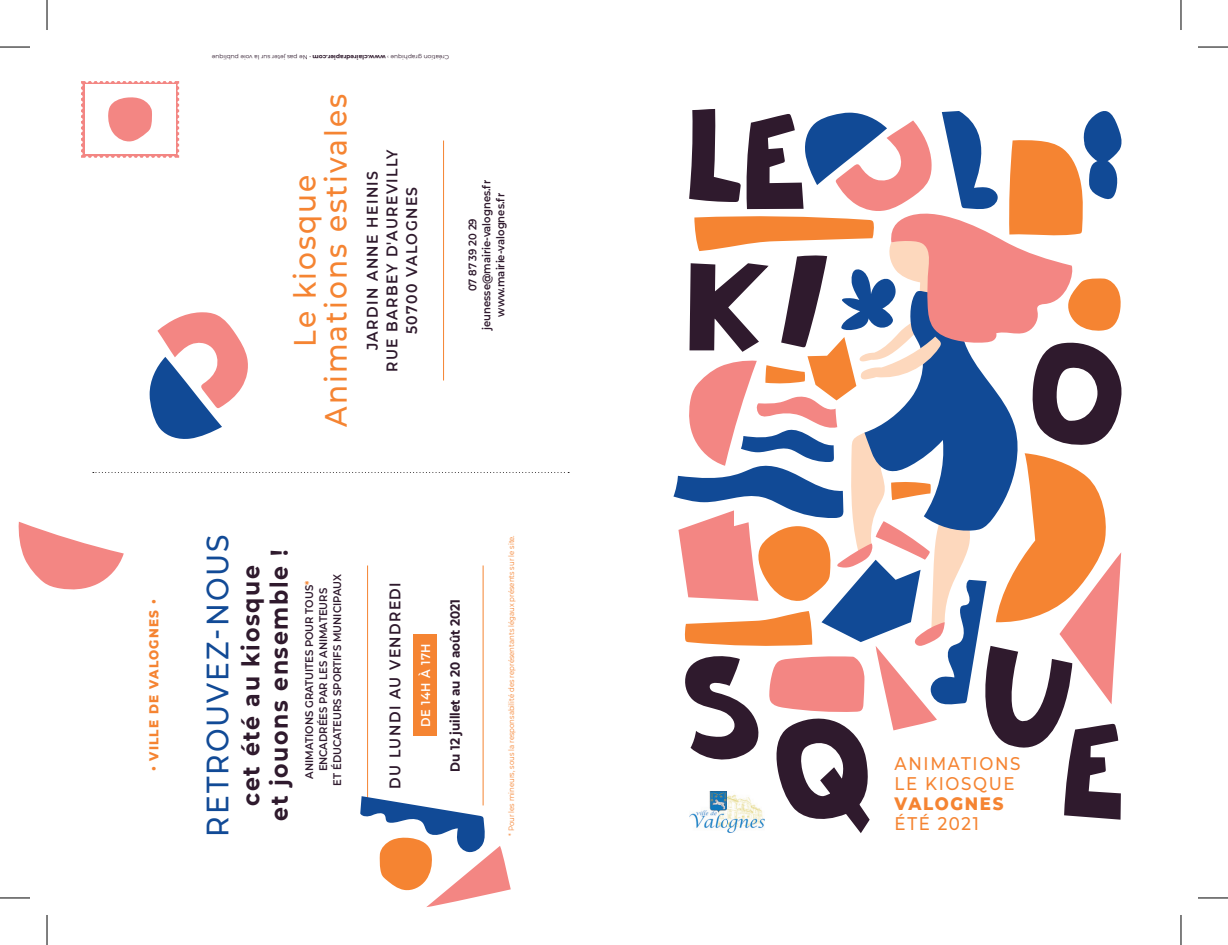
<style>
.page{position:relative;width:1228px;height:945px;background:#fff}
.page>*{position:absolute;margin:0;border:0;box-sizing:border-box;transform-origin:0 0}
.t1{font:500 30.8px/31px "Montserrat";letter-spacing:.075em;color:#f58432;text-align:center;scale:.91 1}
.t2{font:500 30.8px "Montserrat";letter-spacing:.075em;color:#114a96;scale:.91 1}
.t3{font:700 24.2px/28.2px "Montserrat";letter-spacing:.075em;color:#2f1a2d;text-align:center;scale:.91 1}
.t4{font:500 18.2px/20px "Montserrat";letter-spacing:.1em;color:#f58432;scale:.91 1}
.t5{font:800 18.2px "Montserrat";letter-spacing:.1em;color:#f58432;scale:.91 1}
.t6{font:600 15.4px/19.6px "Montserrat";letter-spacing:.1em;color:#2f1a2d;text-align:center;scale:.91 1}
.t7{font:700 13.2px "Montserrat";color:#2f1a2d;scale:.91 1}
.t8{font:800 13.2px "Montserrat";letter-spacing:.1em;color:#f58432;scale:.91 1}
.t9{font:600 12.6px "Montserrat";letter-spacing:.05em;color:#fff;scale:.91 1}
.t10{font:600 11px/14px "Montserrat";color:#2f1a2d;text-align:center;scale:.91 1}
.t11{font:7.6px "Montserrat";color:#f58432;scale:.91 1}
.t12{font:6px "Montserrat";color:#2f1a2d}
.s1{font-weight:700}
.s2{color:#f58432}
</style>
<div class="page">
<svg style="left:673px;top:109px;width:449px;height:724px"></svg>
<svg style="left:93px;top:472px;width:476px;height:1px"></svg>
<hr style="left:483px;top:565px;width:1px;height:240px;background:#f58432">
<div style="left:414px;top:634px;width:23px;height:102px;background:#f58432"></div>
<hr style="left:367px;top:565px;width:1px;height:240px;background:#f58432">
<svg style="left:19px;top:521px;width:105px;height:69px"></svg>
<svg style="left:150px;top:312px;width:98px;height:127px"></svg>
<hr style="left:443px;top:140px;width:1px;height:240px;background:#f58432">
<svg style="left:360px;top:796px;width:151px;height:111px"></svg>
<svg style="left:81px;top:81px;width:98px;height:77px"></svg>
<hr style="left:0;top:47px;width:30px;height:1px;background:#000">
<hr style="left:1198px;top:47px;width:30px;height:1px;background:#000">
<hr style="left:0;top:897px;width:30px;height:1px;background:#000">
<hr style="left:1198px;top:897px;width:30px;height:1px;background:#000">
<hr style="left:47px;top:0;width:1px;height:30px;background:#000">
<hr style="left:47px;top:914px;width:1px;height:30px;background:#000">
<hr style="left:1181px;top:0;width:1px;height:30px;background:#000">
<hr style="left:1181px;top:914px;width:1px;height:30px;background:#000">
<p class="t8" style="left:144px;top:760px;width:167px;rotate:-90deg">VILLE DE VALOGNES</p>
<p class="t12" style="left:449px;top:62px;width:239px;rotate:-180deg">Création graphique › <span class="s1">www.clairedrapier.com</span> • Ne pas jeter sur la voie publique</p>
<h1 class="t1" style="left:288px;top:427px;width:367px;rotate:-90deg">Le kiosque<br>Animations estivales</h1>
<h3 class="t6" style="left:362px;top:372px;width:246px;rotate:-90deg">JARDIN ANNE HEINIS<br>RUE BARBEY D'AUREVILLY<br>50700 VALOGNES</h3>
<p class="t10" style="left:465px;top:330px;width:166px;rotate:-90deg">07 87 39 20 29 jeunesse@mairie-valognes.fr www.mairie-valognes.fr</p>
<h1 class="t2" style="left:196px;top:836px;width:334px;rotate:-90deg">RETROUVEZ-NOUS</h1>
<h2 class="t3" style="left:236px;top:820px;width:299px;rotate:-90deg">cet été au kiosque et jouons ensemble !</h2>
<p class="t10" style="left:302px;top:785px;width:234px;rotate:-90deg">ANIMATIONS GRATUITES POUR TOUS<span class="s2">*<br></span>ENCADRÉES PAR LES ANIMATEURS<br>ET ÉDUCATEURS SPORTIFS MUNICIPAUX</p>
<h3 class="t6" style="left:384px;top:788px;width:229px;rotate:-90deg">DU LUNDI AU VENDREDI</h3>
<p class="t9" style="left:417px;top:727px;width:94px;rotate:-90deg">DE 14H À 17H</p>
<p class="t7" style="left:446px;top:771px;width:191px;rotate:-90deg">Du 12 juillet au 20 août 2021</p>
<p class="t11" style="left:506px;top:835px;width:332px;rotate:-90deg">* Pour les mineurs, sous la responsabilité des représentants légaux présents sur le site.</p>
<h3 class="t4" style="left:895px;top:752px;width:140px">ANIMATIONS<br>LE KIOSQUE</h3>
<h3 class="t5" style="left:895px;top:789px;width:121px">VALOGNES</h3>
<h3 class="t4" style="left:895px;top:812px;width:94px">ÉTÉ 2021</h3>
</div>
